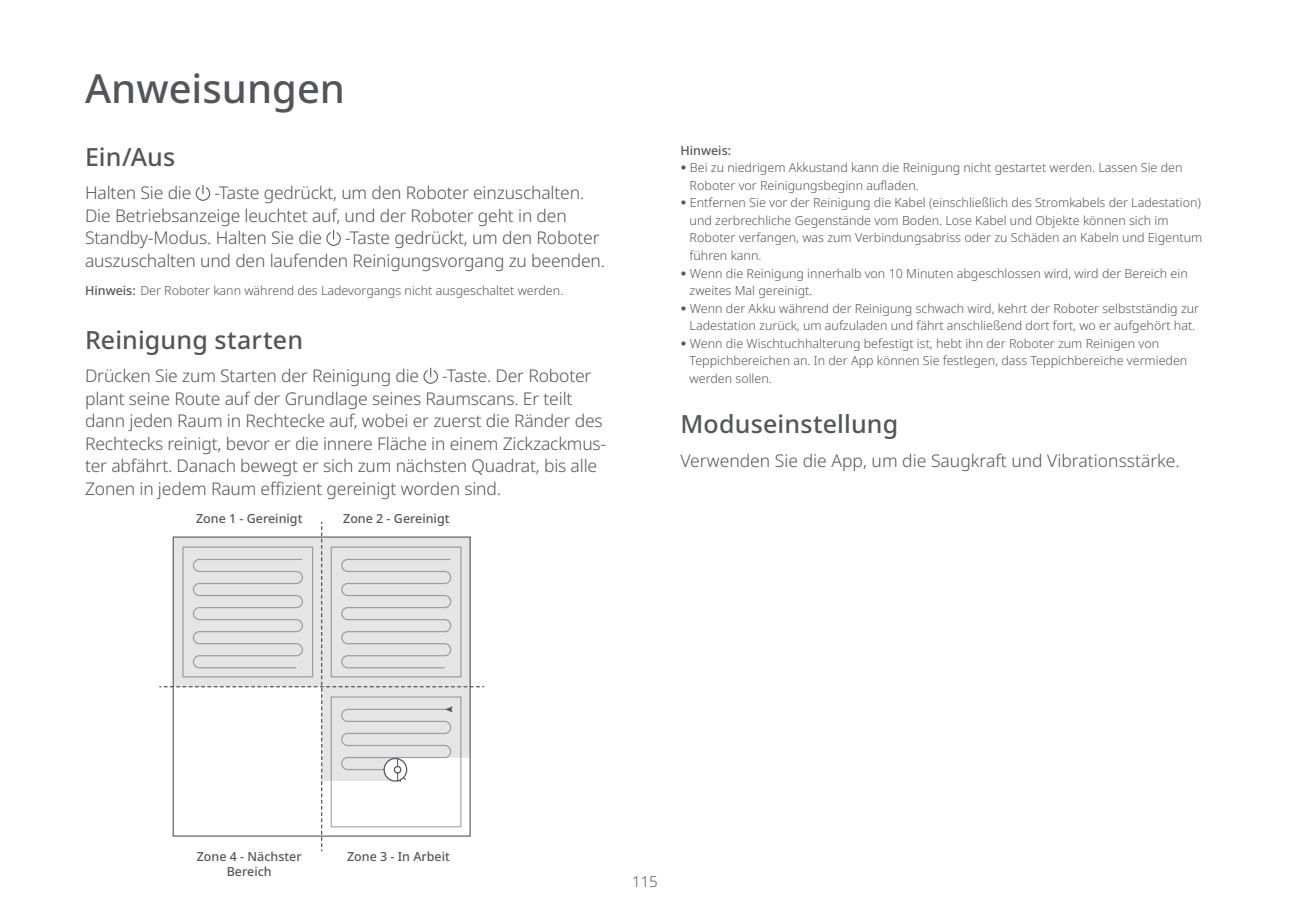
<style>
.page{position:relative;width:1290px;height:922px;background:#fff}
.page>*{position:absolute;margin:0;border:0;box-sizing:border-box;transform-origin:0 0}
.大标题-目录{font:500 40px "Noto Sans";color:#54555a}
.二标题{font:500 25px "Noto Sans";letter-spacing:.005em;color:#54555a}
.内文{font:300 17.5px/22.5px "Noto Sans";letter-spacing:-.01em;color:#54555a}
.t1{font:300 15px "Noto Sans";color:#54555a}
.提示{font:300 12.5px/17.5px "Noto Sans";color:#54555a}
.提示-2{font:500 12.5px/15px "Noto Sans";color:#54555a;text-align:center}
.s1{font-weight:500}
.s2{font-family:"Ping Fang SC";font-weight:400}
</style>
<div class="page">
<svg style="left:196px;top:185px;width:14px;height:16px"></svg>
<svg style="left:326px;top:230px;width:15px;height:16px"></svg>
<svg style="left:159px;top:522px;width:325px;height:329px"></svg>
<svg style="left:423px;top:367px;width:15px;height:16px"></svg>
<p class="大标题-目录" style="left:85px;top:60px;width:262px">Anweisungen</p>
<p class="二标题" style="left:85px;top:139px;width:92px">Ein/Aus</p>
<p class="内文" style="left:85px;top:182px;width:108px">Halten Sie die</p>
<p class="内文" style="left:85px;top:182px;width:501px;text-indent:129px">-Taste gedrückt, um den Roboter einzuschalten.<br>Die Betriebsanzeige leuchtet auf, und der Roboter geht in den<br>Standby-Modus. Halten Sie die</p>
<p class="内文" style="left:85px;top:227px;width:521px;text-indent:260px">-Taste gedrückt, um den Roboter auszuschalten und den laufenden Reinigungsvorgang zu beenden.</p>
<p class="提示" style="left:85px;top:282px;width:480px"><span class="s1">Hinweis:</span> Der Roboter kann während des Ladevorgangs nicht ausgeschaltet werden.</p>
<p class="二标题" style="left:85px;top:322px;width:220px">Reinigung starten</p>
<p class="内文" style="left:85px;top:365px;width:336px">Drücken Sie zum Starten der Reinigung die</p>
<p class="内文" style="left:85px;top:365px;width:523px;text-indent:357px">-Taste. Der Roboter plant seine Route auf der Grundlage seines Raumscans. Er teilt dann jeden Raum in Rechtecke auf, wobei er zuerst die Ränder des Rechtecks reinigt, bevor er die innere Fläche in einem Zickzackmus&shy;ter abfährt. Danach bewegt er sich zum nächsten Quadrat, bis alle Zonen in jedem Raum effizient gereinigt worden sind.</p>
<p class="提示-2" style="left:196px;top:511px;width:108px">Zone 1 - Gereinigt</p>
<p class="提示-2" style="left:343px;top:511px;width:108px">Zone 2 - Gereinigt</p>
<p class="提示-2" style="left:680px;top:143px;width:52px">Hinweis:</p>
<p class="提示" style="left:690px;top:159px;width:494px;text-indent:-9px"><span class="s2">•</span> Bei zu niedrigem Akkustand kann die Reinigung nicht gestartet werden. Lassen Sie den<br>Roboter vor Reinigungsbeginn aufladen.</p>
<p class="提示" style="left:690px;top:194px;width:514px;text-indent:-9px"><span class="s2">•</span> Entfernen Sie vor der Reinigung die Kabel (einschließlich des Stromkabels der Ladestation) und zerbrechliche Gegenstände vom Boden. Lose Kabel und Objekte können sich im Roboter verfangen, was zum Verbindungsabriss oder zu Schäden an Kabeln und Eigentum führen kann.</p>
<p class="提示" style="left:690px;top:264px;width:500px;text-indent:-9px"><span class="s2">•</span> Wenn die Reinigung innerhalb von 10 Minuten abgeschlossen wird, wird der Bereich ein zweites Mal gereinigt.</p>
<p class="提示" style="left:680px;top:299px;width:520px;text-align:center"><span class="s2">•</span> Wenn der Akku während der Reinigung schwach wird, kehrt der Roboter selbstständig zur<br>Ladestation zurück, um aufzuladen und fährt anschließend dort fort, wo er aufgehört hat.</p>
<p class="提示" style="left:690px;top:334px;width:499px;text-indent:-9px"><span class="s2">•</span> Wenn die Wischtuchhalterung befestigt ist, hebt ihn der Roboter zum Reinigen von<br>Teppichbereichen an. In der App können Sie festlegen, dass Teppichbereiche vermieden werden sollen.</p>
<p class="二标题" style="left:680px;top:406px;width:219px">Moduseinstellung</p>
<p class="内文" style="left:680px;top:449px;width:501px">Verwenden Sie die App, um die Saugkraft und Vibrationsstärke.</p>
<p class="提示-2" style="left:197px;top:849px;width:106px">Zone 4 - Nächster<br>Bereich</p>
<p class="提示-2" style="left:347px;top:849px;width:104px">Zone 3 - In Arbeit</p>
<p class="t1" style="left:632px;top:871px;width:27px">115</p>
</div>
